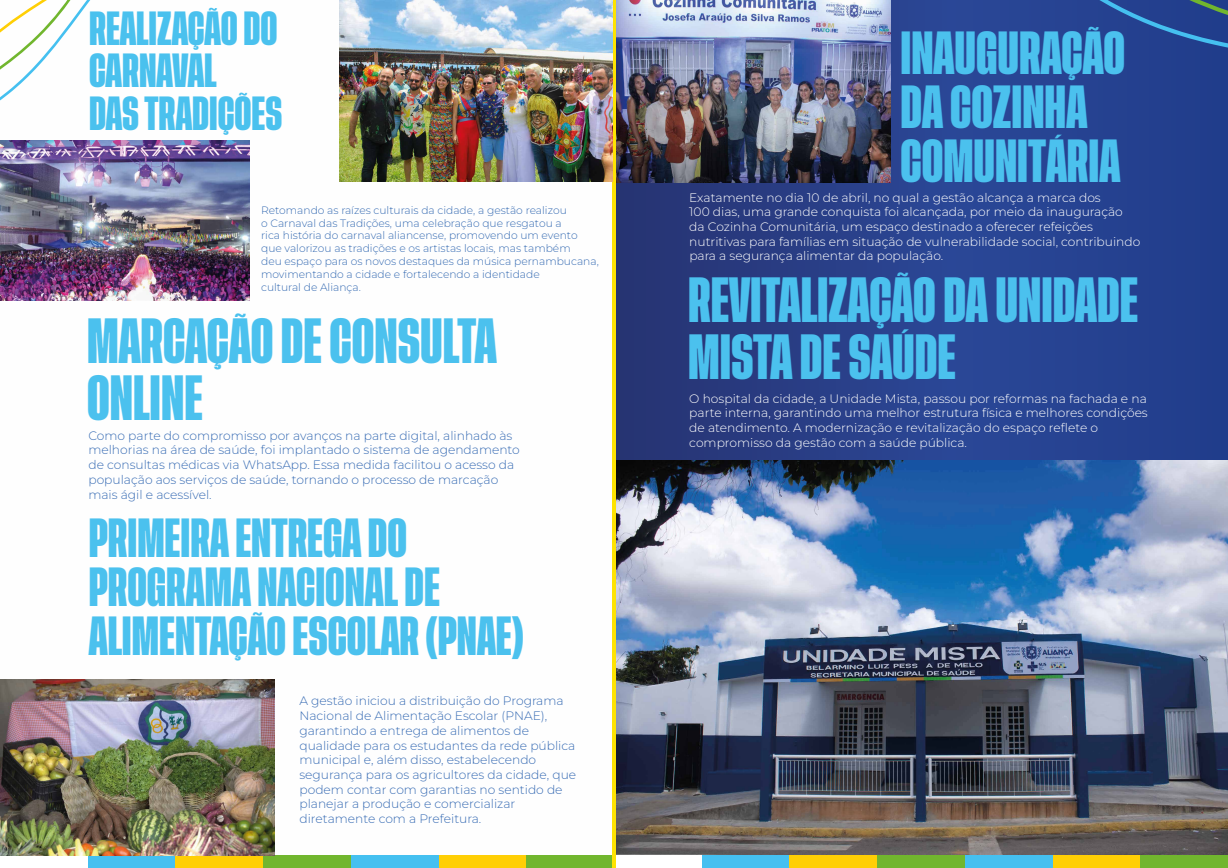
<style>
.page{position:relative;width:1228px;height:868px;background:#fff}
.page>*{position:absolute;margin:0;border:0;box-sizing:border-box;transform-origin:0 0}
.t1{font:700 47.28px/56.7px "Tusker Grotesk 4700";color:#4bc1ee}
.t2{font:700 45.04px/54px "Tusker Grotesk 4700";color:#4bc1ee}
.t3{font:700 40.81px/49px "Tusker Grotesk 4700";color:#4bc1ee}
.t4{font:700 35.49px/42.6px "Tusker Grotesk 4700";color:#4ac1ee}
.t5{font:100 12.25px/14.7px "Montserrat";color:#386cb4}
.t6{font:100 12.25px/14.7px "Montserrat";color:#fff}
.t7{font:100 10.67px/12.8px "Montserrat";color:#376cb3}
</style>
<div class="page">
<div style="left:614px;top:0;width:613px;height:868px;background:linear-gradient(to right,#2a397b,#254598)"></div>
<img style="left:616px;top:460px;width:611px;height:395px">
<div style="left:88px;top:855px;width:87px;height:13px;background:#45c0f0"></div>
<div style="left:175px;top:855px;width:88px;height:13px;background:#ffcf05"></div>
<div style="left:263px;top:855px;width:88px;height:13px;background:#71b62e"></div>
<div style="left:351px;top:855px;width:88px;height:13px;background:#45c0f0"></div>
<div style="left:439px;top:855px;width:87px;height:13px;background:#ffcf05"></div>
<div style="left:526px;top:855px;width:88px;height:13px;background:#71b62e"></div>
<div style="left:614px;top:855px;width:87px;height:13px;background:#fff"></div>
<div style="left:701px;top:855px;width:88px;height:13px;background:#45c0f0"></div>
<div style="left:789px;top:855px;width:88px;height:13px;background:#ffcf05"></div>
<div style="left:877px;top:855px;width:88px;height:13px;background:#71b62e"></div>
<div style="left:965px;top:855px;width:87px;height:13px;background:#45c0f0"></div>
<div style="left:1052px;top:855px;width:88px;height:13px;background:#ffcf05"></div>
<div style="left:1140px;top:855px;width:87px;height:13px;background:#71b62e"></div>
<hr style="left:612px;top:0;width:4px;height:868px;background:#fee302">
<svg style="left:0;top:0;width:141px;height:141px"></svg>
<div style="left:953px;top:0;width:274px;height:89px;background:#264291"></div>
<img style="left:0;top:679px;width:274px;height:176px">
<img style="left:340px;top:0;width:272px;height:182px">
<img style="left:0;top:141px;width:250px;height:159px">
<img style="left:616px;top:0;width:274px;height:183px">
<h3 class="t4" style="left:89px;top:9px;width:195px">REALIZAÇÃO DO<br>CARNAVAL<br>DAS TRADIÇÕES</h3>
<p class="t7" style="left:261px;top:203px;width:339px">Retomando as raízes culturais da cidade, a gestão realizou<br>o Carnaval das Tradições, uma celebração que resgatou a<br>rica história do carnaval aliancense, promovendo um evento que valorizou as tradições e os artistas locais, mas também<br>deu espaço para os novos destaques da música pernambucana, movimentando a cidade e fortalecendo a identidade<br>cultural de Aliança.</p>
<h1 class="t1" style="left:87px;top:316px;width:411px">MARCAÇÃO DE CONSULTA<br>ONLINE</h1>
<p class="t5" style="left:88px;top:428px;width:433px">Como parte do compromisso por avanços na parte digital, alinhado às melhorias na área de saúde, foi implantado o sistema de agendamento de consultas médicas via WhatsApp. Essa medida facilitou o acesso da população aos serviços de saúde, tornando o processo de marcação mais ágil e acessível.</p>
<h3 class="t3" style="left:89px;top:516px;width:436px">PRIMEIRA ENTREGA DO<br>PROGRAMA NACIONAL DE<br>ALIMENTAÇÃO ESCOLAR (PNAE)</h3>
<p class="t5" style="left:299px;top:693px;width:278px">A gestão iniciou a distribuição do Programa Nacional de Alimentação Escolar (PNAE), garantindo a entrega de alimentos de qualidade para os estudantes da rede pública municipal e, além disso, estabelecendo segurança para os agricultores da cidade, que podem contar com garantias no sentido de planejar a produção e comercializar diretamente com a Prefeitura.</p>
<h2 class="t2" style="left:900px;top:29px;width:226px">INAUGURAÇÃO<br>DA COZINHA<br>COMUNITÁRIA</h2>
<p class="t6" style="left:689px;top:190px;width:452px">Exatamente no dia 10 de abril, no qual a gestão alcança a marca dos<br>100 dias, uma grande conquista foi alcançada, por meio da inauguração da Cozinha Comunitária, um espaço destinado a oferecer refeições nutritivas para famílias em situação de vulnerabilidade social, contribuindo para a segurança alimentar da população.</p>
<h1 class="t1" style="left:688px;top:275px;width:452px">REVITALIZAÇÃO DA UNIDADE<br>MISTA DE SAÚDE</h1>
<p class="t6" style="left:689px;top:390px;width:460px">O hospital da cidade, a Unidade Mista, passou por reformas na fachada e na parte interna, garantindo uma melhor estrutura física e melhores condições de atendimento. A modernização e revitalização do espaço reflete o compromisso da gestão com a saúde pública.</p>
</div>
